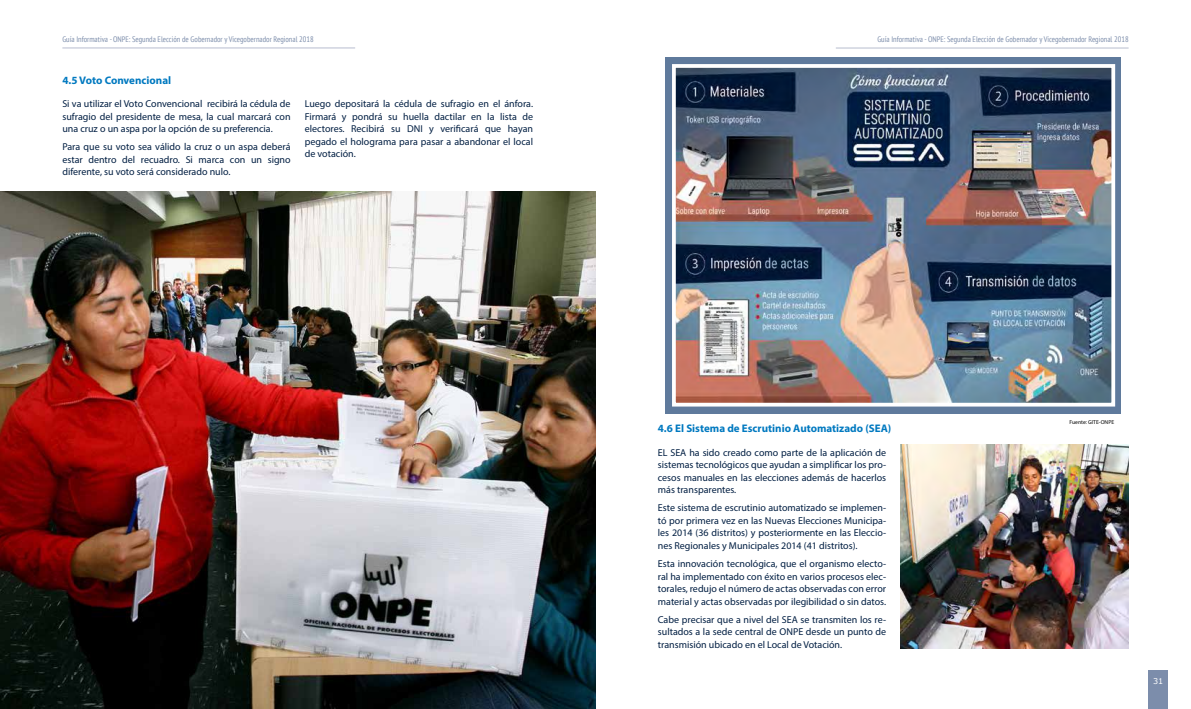
<style>
.page{position:relative;width:1191px;height:709px;background:#fff}
.page>*{position:absolute;margin:0;border:0;box-sizing:border-box;transform-origin:0 0}
.t1{font:700 11px "Myriad Pro";color:#0079c0}
.t2{font:10px/12.5px "Myriad Pro";color:#001e42;text-align:justify}
.t3{font:condensed 8px "PT Sans";color:#7c8dab}
.t4{font:8px "Verdana";color:#fff}
.t5{font:5.7px "Myriad Pro";color:#000}
</style>
<div class="page">
<hr style="left:62px;top:47px;width:293px;height:1px;background:#b7bdcf">
<hr style="left:836px;top:47px;width:292px;height:1px;background:#b7bdcf">
<div style="left:1148px;top:670px;width:20px;height:39px;background:#7c8dab"></div>
<div style="left:665px;top:57px;width:456px;height:356px;background:#5f7a9c"></div>
<img style="left:677px;top:69px;width:433px;height:332px">
<div style="left:672px;top:64px;width:443px;height:342px;border:4px solid #fff"></div>
<img style="left:900px;top:444px;width:228px;height:204px">
<img style="left:1px;top:192px;width:594px;height:517px">
<p class="t3" style="left:62px;top:34px;width:253px">Guía Informativa - ONPE: Segunda Elección de Gobernador y Vicegobernador Regional 2018</p>
<p class="t3" style="left:877px;top:34px;width:253px">Guía Informativa - ONPE: Segunda Elección de Gobernador y Vicegobernador Regional 2018</p>
<p class="t1" style="left:62px;top:73px;width:110px">4.5 Voto Convencional</p>
<p class="t2" style="left:62px;top:97px;width:230px">Si va utilizar el Voto Convencional recibirá la cédula de sufragio del presidente de mesa, la cual marcará con una cruz o un aspa por la opción de su preferencia.</p>
<p class="t2" style="left:62px;top:140px;width:230px">Para que su voto sea válido la cruz o un aspa deberá estar dentro del recuadro. Si marca con un signo diferente, su voto será considerado nulo.</p>
<p class="t2" style="left:305px;top:97px;width:230px">Luego depositará la cédula de sufragio en el ánfora.<br>Firmará y pondrá su huella dactilar en la lista de electores. Recibirá su DNI y verificará que hayan pegado el holograma para pasar a abandonar el local de votación.</p>
<p class="t1" style="left:658px;top:421px;width:235px">4.6 El Sistema de Escrutinio Automatizado (SEA)</p>
<p class="t2" style="left:658px;top:446px;width:230px">EL SEA ha sido creado como parte de la aplicación de sistemas tecnológicos que ayudan a simplificar los pro&shy;cesos manuales en las elecciones además de hacerlos más transparentes.</p>
<p class="t2" style="left:658px;top:501px;width:230px">Este sistema de escrutinio automatizado se implemen&shy;tó por primera vez en las Nuevas Elecciones Municipa&shy;les 2014 (36 distritos) y posteriormente en las Eleccio&shy;nes Regionales y Municipales 2014 (41 distritos).</p>
<p class="t2" style="left:658px;top:557px;width:230px">Esta innovación tecnológica, que el organismo electo&shy;ral ha implementado con éxito en varios procesos elec&shy;torales, redujo el número de actas observadas con error material y actas observadas por ilegibilidad o sin datos.</p>
<p class="t2" style="left:658px;top:613px;width:230px">Cabe precisar que a nivel del SEA se transmiten los re&shy;sultados a la sede central de ONPE desde un punto de transmisión ubicado en el Local de Votación.</p>
<p class="t5" style="left:1069px;top:418px;width:46px">Fuente: GITE-ONPE</p>
<p class="t4" style="left:1153px;top:675px;width:12px">31</p>
</div>
